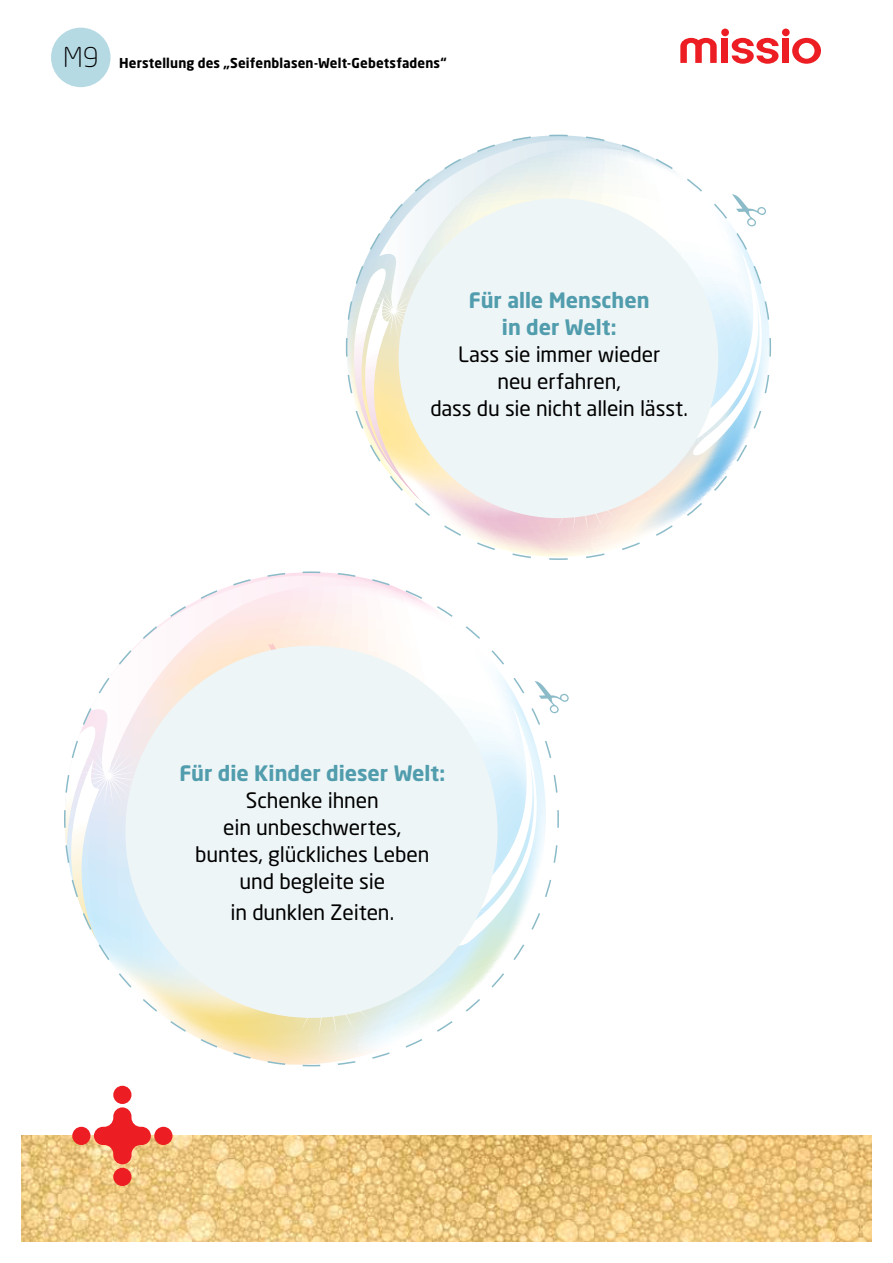
<style>
.page{position:relative;width:893px;height:1263px;background:#fff}
.page>*{position:absolute;margin:0;border:0;box-sizing:border-box;transform-origin:0 0}
.t1{font:21px/27px "Neo Sans Std";letter-spacing:-.005em;color:#000;text-align:center}
.t2{font:700 21px/27px "Neo Sans Std";color:#519dad;text-align:center}
.t3{font:700 13.5px "Neo Sans Std";letter-spacing:.015em;color:#000}
.s1{font-weight:300;font-size:27px}
</style>
<div class="page">
<img style="left:21px;top:1135px;width:851px;height:107px">
<div style="left:72px;top:1127px;width:19px;height:18px;background:#ed1d24;border-radius:50%"></div>
<div style="left:154px;top:1127px;width:19px;height:18px;background:#ed1d24;border-radius:50%"></div>
<div style="left:113px;top:1168px;width:19px;height:18px;background:#ed1d24;border-radius:50%"></div>
<div style="left:113px;top:1086px;width:19px;height:18px;background:#ed1d24;border-radius:50%"></div>
<svg style="left:94px;top:1107px;width:57px;height:57px"></svg>
<svg style="left:64px;top:571px;width:458px;height:496px"></svg>
<svg style="left:680px;top:38px;width:37px;height:25px"></svg>
<svg style="left:732px;top:38px;width:46px;height:26px"></svg>
<div style="left:721px;top:39px;width:7px;height:24px;background:#ed1d24"></div>
<div style="left:721px;top:29px;width:8px;height:7px;background:#ed1d24;border-radius:50%"></div>
<div style="left:782px;top:39px;width:7px;height:24px;background:#ed1d24"></div>
<div style="left:782px;top:29px;width:8px;height:7px;background:#ed1d24;border-radius:50%"></div>
<svg style="left:792px;top:38px;width:29px;height:26px"></svg>
<div style="left:51px;top:28px;width:60px;height:59px;background:#b6dae4;border-radius:50%"></div>
<div style="left:125px;top:646px;width:373px;height:372px;background:#eef5f7;border-radius:50%"></div>
<svg style="left:345px;top:135px;width:426px;height:425px"></svg>
<svg style="left:424px;top:671px;width:135px;height:278px"></svg>
<p class="t3" style="left:63px;top:54px;width:385px"><span class="s1">M9</span> Herstellung des „Seifenblasen-Welt-Gebetsfadens“</p>
<p class="t2" style="left:469px;top:286px;width:182px">Für alle Menschen in der Welt:</p>
<p class="t1" style="left:430px;top:340px;width:259px">Lass sie immer wieder<br>neu erfahren,<br>dass du sie nicht allein lässt.</p>
<p class="t2" style="left:179px;top:759px;width:267px">Für die Kinder dieser Welt:</p>
<p class="t1" style="left:195px;top:786px;width:236px">Schenke ihnen<br>ein unbeschwertes, buntes, glückliches Leben und begleite sie</p>
<p class="t1" style="left:230px;top:899px;width:165px">in dunklen Zeiten.</p>
</div>
